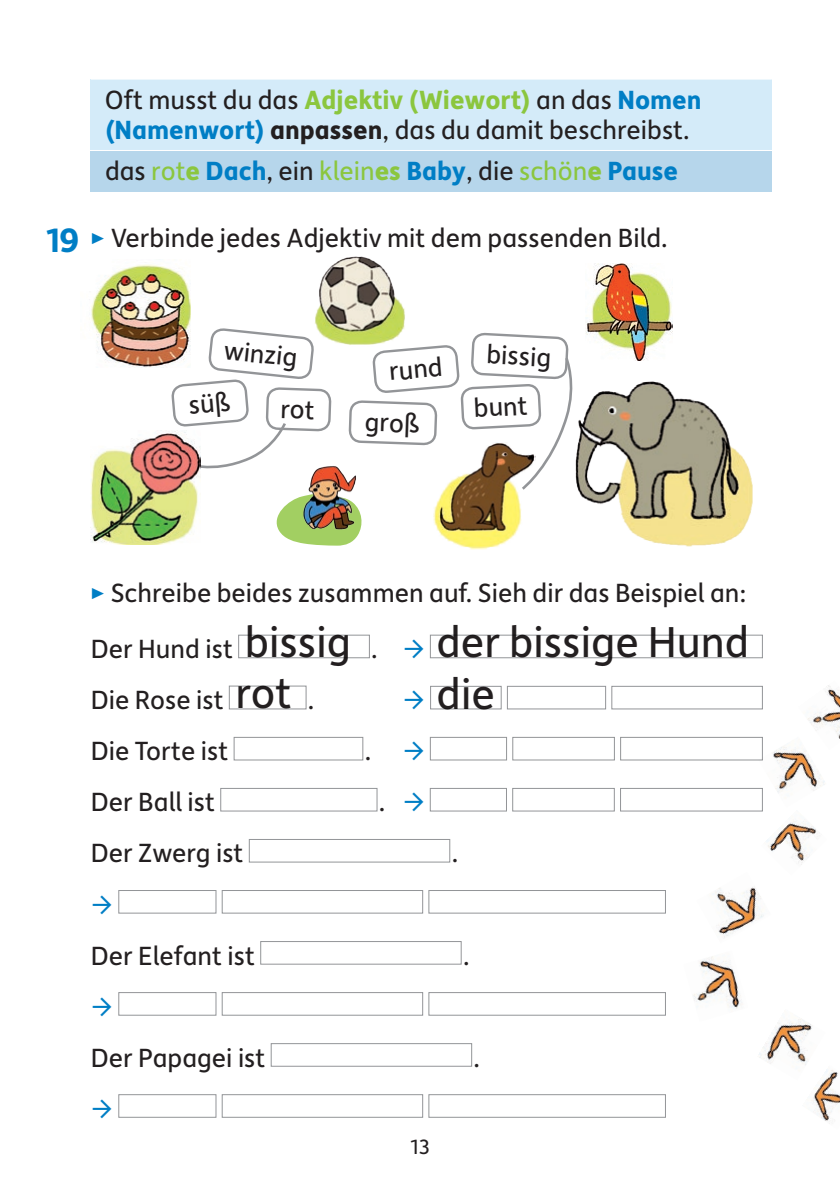
<style>
.page{position:relative;width:840px;height:1191px;background:#fff}
.page>*{position:absolute;margin:0;border:0;box-sizing:border-box;transform-origin:0 0}
.t1{font:46px "Depot New";color:#231f20}
.t2{font:700 36px "Depot New";color:#007ec5}
.Merktext{font:28px/30px "Depot New";color:#231f20}
.Merktext__Beispiel{font:28px "Depot New";color:#8bc63e}
.t3{font:28px "Depot New";color:#007ec5}
.t4{font:22px "Depot New";color:#231f20}
.s1{font-weight:700;color:#8bc63e}
.s2{font-weight:700;color:#007ec5}
.s3{font-weight:700}
.s4{color:#231f20}
.s5{font-size:19.6px;color:#007ec5}
.s6{color:#007ec5}
</style>
<div class="page">
<div style="left:91px;top:79px;width:680px;height:71px;background:#d4ebf9"></div>
<hr style="left:91px;top:79px;width:680px;height:1px;background:#fff">
<div style="left:91px;top:151px;width:680px;height:41px;background:#b6d6eb"></div>
<div style="left:238px;top:635px;width:131px;height:23px;border:1px solid #939598"></div>
<div style="left:430px;top:635px;width:332px;height:23px;border:1px solid #939598"></div>
<div style="left:229px;top:685px;width:77px;height:24px;border:1px solid #939598"></div>
<div style="left:430px;top:686px;width:71px;height:23px;border:1px solid #939598"></div>
<div style="left:506px;top:686px;width:99px;height:23px;border:1px solid #939598"></div>
<div style="left:611px;top:686px;width:151px;height:23px;border:1px solid #939598"></div>
<div style="left:233px;top:737px;width:130px;height:23px;border:1px solid #939598"></div>
<div style="left:429px;top:737px;width:77px;height:23px;border:1px solid #939598"></div>
<div style="left:512px;top:737px;width:102px;height:23px;border:1px solid #939598"></div>
<div style="left:620px;top:737px;width:142px;height:23px;border:1px solid #939598"></div>
<div style="left:220px;top:788px;width:157px;height:23px;border:1px solid #939598"></div>
<div style="left:429px;top:788px;width:77px;height:23px;border:1px solid #939598"></div>
<div style="left:512px;top:788px;width:102px;height:23px;border:1px solid #939598"></div>
<div style="left:619px;top:788px;width:143px;height:23px;border:1px solid #939598"></div>
<div style="left:249px;top:839px;width:201px;height:23px;border:1px solid #939598"></div>
<div style="left:118px;top:890px;width:98px;height:23px;border:1px solid #939598"></div>
<div style="left:222px;top:890px;width:201px;height:23px;border:1px solid #939598"></div>
<div style="left:428px;top:890px;width:237px;height:23px;border:1px solid #939598"></div>
<div style="left:260px;top:941px;width:201px;height:23px;border:1px solid #939598"></div>
<div style="left:118px;top:992px;width:98px;height:23px;border:1px solid #939598"></div>
<div style="left:222px;top:992px;width:201px;height:23px;border:1px solid #939598"></div>
<div style="left:428px;top:992px;width:237px;height:23px;border:1px solid #939598"></div>
<div style="left:270px;top:1043px;width:202px;height:23px;border:1px solid #939598"></div>
<div style="left:118px;top:1094px;width:98px;height:23px;border:1px solid #939598"></div>
<div style="left:222px;top:1094px;width:201px;height:23px;border:1px solid #939598"></div>
<div style="left:428px;top:1094px;width:237px;height:23px;border:1px solid #939598"></div>
<img style="left:758px;top:736px;width:67px;height:71px">
<img style="left:715px;top:887px;width:49px;height:51px">
<img style="left:693px;top:956px;width:50px;height:53px">
<img style="left:811px;top:1069px;width:28px;height:55px">
<img style="left:797px;top:685px;width:42px;height:65px">
<img style="left:760px;top:809px;width:58px;height:56px">
<img style="left:759px;top:1019px;width:66px;height:61px">
<img style="left:91px;top:264px;width:81px;height:103px">
<img style="left:90px;top:433px;width:82px;height:111px">
<img style="left:576px;top:381px;width:177px;height:166px">
<img style="left:585px;top:263px;width:87px;height:98px">
<svg style="left:172px;top:258px;width:404px;height:292px"></svg>
<p class="Merktext" style="left:105px;top:83px;width:597px">Oft musst du das <span class="s1">Adjektiv (Wiewort)</span> an das <span class="s2">Nomen (Namenwort)</span> <span class="s3">anpassen</span>, das du damit beschreibst.</p>
<p class="Merktext__Beispiel" style="left:105px;top:153px;width:574px"><span class="s4">das</span> rot<span class="s3">e</span> <span class="s2">Dach</span><span class="s4">, ein</span> klein<span class="s3">es</span> <span class="s2">Baby</span><span class="s4">, die</span> schön<span class="s3">e</span> <span class="s2">Pause</span></p>
<p class="t2" style="left:45px;top:216px;width:35px">19</p>
<p class="Merktext" style="left:91px;top:222px;width:578px"><span class="s5">►</span> Verbinde jedes Adjektiv mit dem passenden Bild.</p>
<p class="Merktext" style="left:226px;top:333px;width:75px;rotate:6deg">winzig</p>
<p class="Merktext" style="left:387px;top:355px;width:55px;rotate:-5deg">rund</p>
<p class="Merktext" style="left:365px;top:405px;width:57px;rotate:2deg">groß</p>
<p class="Merktext" style="left:487px;top:338px;width:66px;rotate:3deg">bissig</p>
<p class="Merktext" style="left:472px;top:392px;width:55px;rotate:-3deg">bunt</p>
<p class="Merktext" style="left:91px;top:576px;width:657px"><span class="s5">►</span> Schreibe beides zusammen auf. Sieh dir das Beispiel an:</p>
<p class="Merktext" style="left:91px;top:632px;width:143px">Der Hund ist</p>
<p class="t1" style="left:244px;top:612px;width:108px">bissig</p>
<p class="t1" style="left:436px;top:612px;width:314px">der bissige Hund</p>
<p class="Merktext" style="left:371px;top:632px;width:55px">. <span class="s6">→</span></p>
<p class="Merktext" style="left:91px;top:684px;width:134px">Die Rose ist</p>
<p class="t1" style="left:235px;top:663px;width:58px">rot</p>
<p class="Merktext" style="left:308px;top:684px;width:8px">.</p>
<p class="t3" style="left:402px;top:682px;width:24px">→</p>
<p class="Merktext" style="left:91px;top:735px;width:139px">Die Torte ist</p>
<p class="Merktext" style="left:364px;top:735px;width:62px">. <span class="s6">→</span></p>
<p class="Merktext" style="left:91px;top:786px;width:125px">Der Ball ist</p>
<p class="Merktext" style="left:378px;top:786px;width:48px">. <span class="s6">→</span></p>
<p class="Merktext" style="left:91px;top:837px;width:154px">Der Zwerg ist</p>
<p class="t3" style="left:91px;top:886px;width:24px">→</p>
<p class="Merktext" style="left:91px;top:939px;width:165px">Der Elefant ist</p>
<p class="t1" style="left:436px;top:663px;width:60px">die</p>
<p class="Merktext" style="left:451px;top:837px;width:8px">.</p>
<p class="Merktext" style="left:463px;top:939px;width:8px">.</p>
<p class="t3" style="left:91px;top:988px;width:24px">→</p>
<p class="Merktext" style="left:91px;top:1041px;width:176px">Der Papagei ist</p>
<p class="t3" style="left:91px;top:1090px;width:24px">→</p>
<p class="t4" style="left:410px;top:1132px;width:21px">13</p>
<p class="Merktext" style="left:473px;top:1041px;width:8px">.</p>
</div>
